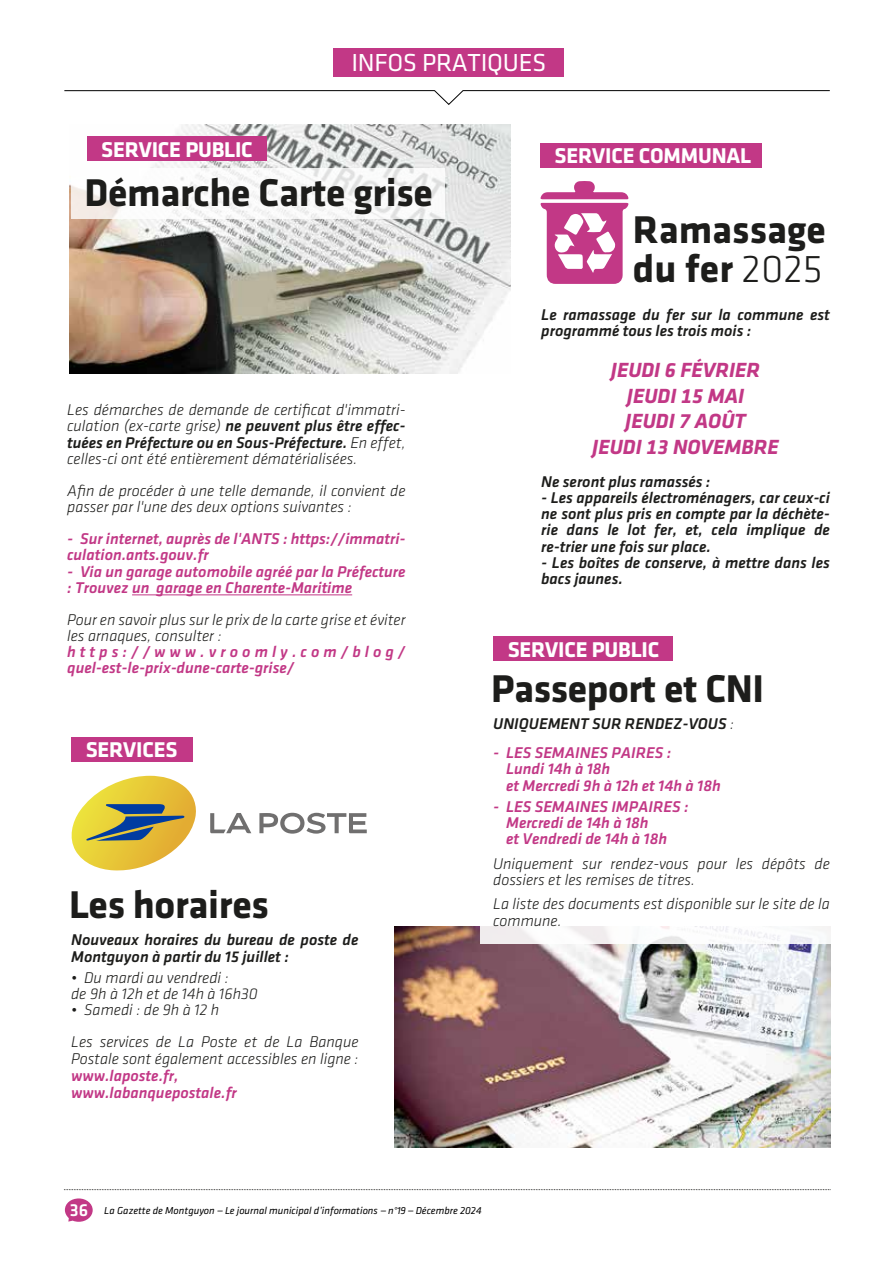
<style>
.page{position:relative;width:893px;height:1263px;background:#fff}
.page>*{position:absolute;margin:0;border:0;box-sizing:border-box;transform-origin:0 0}
.t1{font:700 40.05px/38.2px "Klavika";letter-spacing:-.01em;color:#1d1d1b}
.t2{font:25.5px "Klavika";letter-spacing:-.01em;color:#fff}
.t3{font:700 22.2px "Klavika";letter-spacing:-.01em;color:#fff}
.t4{font:21.3px/25.5px "Klavika Bold Bold Italic TF";color:#c23886;text-align:center}
.t5{font:italic 300 16.2px/16.2px "Klavika";color:#1d1d1b}
.t6{font:italic 500 16.2px/16.2px "Klavika";color:#c23886}
.t7{font:italic 500 16.2px/16.2px "Klavika";color:#1d1d1b}
.t8{font:italic 10.5px "Klavika";color:#010000}
.s1{font-weight:500}
.s2{font-weight:300}
.s3{font-weight:500;font-style:normal;font-size:18px;color:#fff}
</style>
<div class="page">
<svg style="left:64px;top:1189px;width:766px;height:1px"></svg>
<svg style="left:65px;top:1198px;width:28px;height:24px"></svg>
<svg style="left:64px;top:90px;width:766px;height:15px"></svg>
<div style="left:333px;top:48px;width:231px;height:28px;background:#c23886"></div>
<img style="left:394px;top:927px;width:436px;height:220px">
<img style="left:69px;top:125px;width:442px;height:248px">
<svg style="left:71px;top:168px;width:373px;height:51px"></svg>
<div style="left:480px;top:870px;width:356px;height:74px;background:#fff"></div>
<div style="left:494px;top:637px;width:179px;height:24px;background:#c23886"></div>
<div style="left:87px;top:137px;width:180px;height:24px;background:#c23886"></div>
<hr style="left:132px;top:595px;width:220px;height:1px;background:#c23886">
<div style="left:540px;top:144px;width:222px;height:24px;background:#c23886"></div>
<svg style="left:540px;top:181px;width:89px;height:103px"></svg>
<div style="left:72px;top:737px;width:121px;height:24px;background:#c23886"></div>
<svg style="left:210px;top:813px;width:157px;height:21px"></svg>
<svg style="left:71px;top:776px;width:125px;height:95px"></svg>
<h2 class="t2" style="left:351px;top:49px;width:196px">INFOS PRATIQUES</h2>
<h3 class="t3" style="left:101px;top:137px;width:153px">SERVICE PUBLIC</h3>
<h1 class="t1" style="left:85px;top:174px;width:350px">Démarche Carte grise</h1>
<h3 class="t3" style="left:555px;top:144px;width:198px">SERVICE COMMUNAL</h3>
<p class="t5" style="left:67px;top:402px;width:340px;text-align:justify">Les démarches de demande de certificat d'immatri&shy;culation (ex-carte grise) <span class="s1">ne peuvent plus être effec&shy;tuées en Préfecture ou en Sous-Préfecture.</span> En effet, celles-ci ont été entièrement dématérialisées.</p>
<p class="t5" style="left:67px;top:483px;width:340px">Afin de procéder à une telle demande, il convient de passer par l'une des deux options suivantes :</p>
<p class="t6" style="left:67px;top:531px;width:340px">- Sur internet, auprès de l'ANTS : https://immatri&shy;culation.ants.gouv.fr</p>
<p class="t6" style="left:67px;top:563px;width:340px">- Via un garage automobile agréé par la Préfecture : Trouvez un garage en Charente-Maritime</p>
<p class="t5" style="left:67px;top:612px;width:340px">Pour en savoir plus sur le prix de la carte grise et éviter les arnaques, consulter :</p>
<p class="t6" style="left:67px;top:644px;width:340px">https://www.vroomly.com/blog/ quel-est-le-prix-dune-carte-grise/</p>
<h3 class="t3" style="left:86px;top:737px;width:93px">SERVICES</h3>
<h1 class="t1" style="left:69px;top:885px;width:201px">Les horaires</h1>
<p class="t7" style="left:71px;top:932px;width:289px">Nouveaux horaires du bureau de poste de<br>Montguyon à partir du 15 juillet :</p>
<p class="t5" style="left:71px;top:969px;width:188px">• Du mardi au vendredi :<br>de 9h à 12h et de 14h à 16h30</p>
<p class="t5" style="left:71px;top:994px;width:289px;line-height:32.2px">• Samedi : de 9h à 12 h<br>Les services de La Poste et de La Banque</p>
<p class="t5" style="left:71px;top:1051px;width:289px">Postale sont également accessibles en ligne :</p>
<p class="t6" style="left:71px;top:1067px;width:167px;line-height:17px">www.laposte.fr, www.labanquepostale.fr</p>
<h1 class="t1" style="left:633px;top:211px;width:194px">Ramassage du fer <span class="s2">2025</span></h1>
<p class="t7" style="left:541px;top:306px;width:290px">Le ramassage du fer sur la commune est programmé tous les trois mois :</p>
<h3 class="t4" style="left:592px;top:357px;width:188px">JEUDI 6 FÉVRIER<br>JEUDI 15 MAI<br>JEUDI 7 AOÛT<br>JEUDI 13 NOVEMBRE</h3>
<p class="t7" style="left:541px;top:474px;width:171px">Ne seront plus ramassés :</p>
<p class="t7" style="left:541px;top:490px;width:290px;text-align:justify">- Les appareils électroménagers, car ceux-ci ne sont plus pris en compte par la déchète&shy;rie dans le lot fer, et, cela implique de re-trier une fois sur place.</p>
<p class="t7" style="left:541px;top:554px;width:290px">- Les boîtes de conserve, à mettre dans les bacs jaunes.</p>
<h3 class="t3" style="left:508px;top:637px;width:153px">SERVICE PUBLIC</h3>
<h1 class="t1" style="left:491px;top:669px;width:275px">Passeport et CNI</h1>
<p class="t7" style="left:493px;top:716px;width:242px">UNIQUEMENT SUR RENDEZ-VOUS <span class="s2">:</span></p>
<p class="t6" style="left:506px;top:745px;width:216px;text-indent:-13px">- LES SEMAINES PAIRES :<br>Lundi 14h à 18h<br>et Mercredi 9h à 12h et 14h à 18h</p>
<p class="t6" style="left:506px;top:798px;width:184px;text-indent:-13px">- LES SEMAINES IMPAIRES :<br>Mercredi de 14h à 18h<br>et Vendredi de 14h à 18h</p>
<p class="t5" style="left:493px;top:855px;width:338px">Uniquement sur rendez-vous pour les dépôts de dossiers et les remises de titres.</p>
<p class="t5" style="left:493px;top:896px;width:338px">La liste des documents est disponible sur le site de la commune.</p>
<p class="t8" style="left:70px;top:1204px;width:413px"><span class="s3">36</span> La Gazette de Montguyon —Le journal municipal d’informations — n°19 — Décembre 2024</p>
</div>
